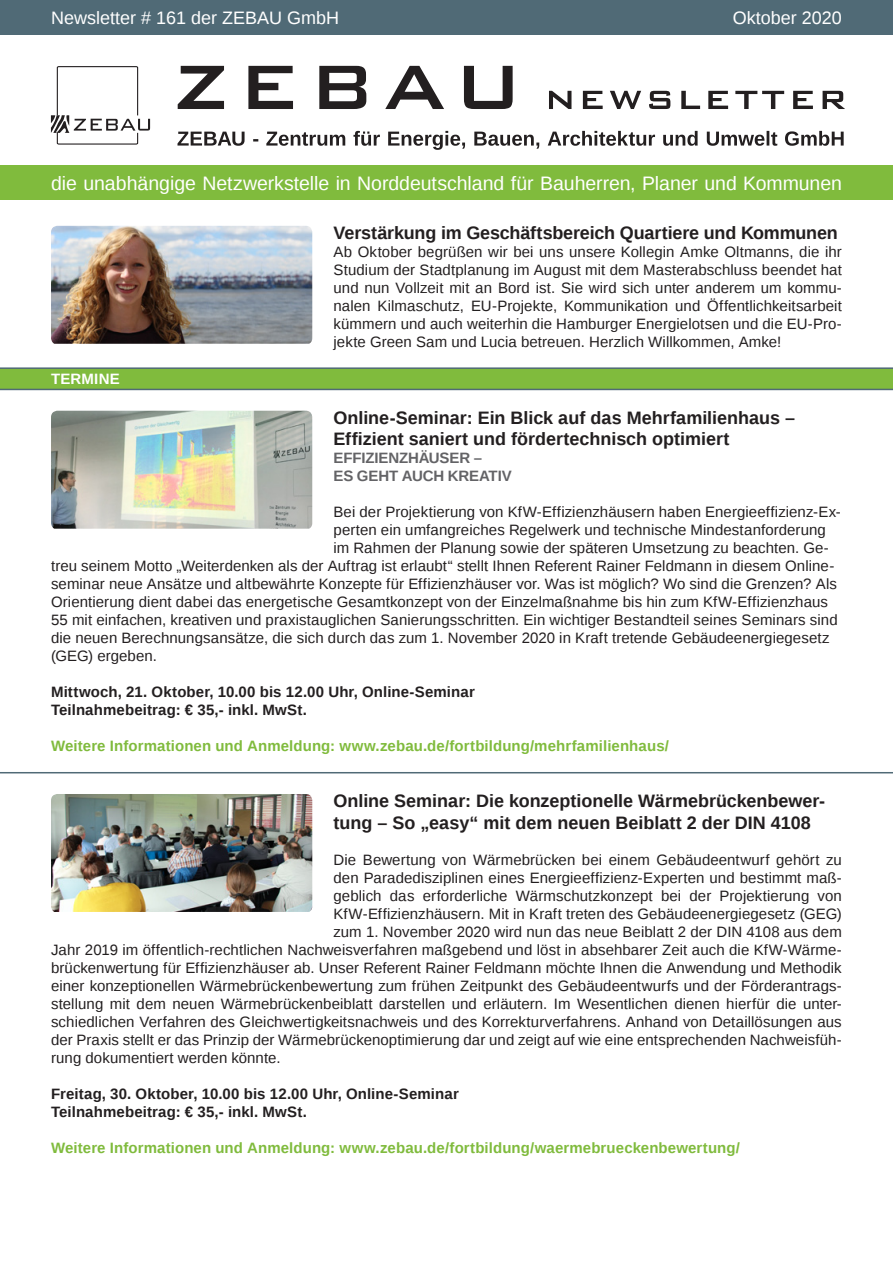
<style>
.page{position:relative;width:893px;height:1263px;background:#fff}
.page>*{position:absolute;margin:0;border:0;box-sizing:border-box;transform-origin:0 0}
.t1{font:19.5px "Liberation Sans";letter-spacing:-.005em;color:#fff}
.t2{font:700 18px/21.6px "Liberation Sans";color:#231f20}
.t3{font:18px "Liberation Sans";color:#fff}
.t4{font:15px/18px "Liberation Sans";letter-spacing:.005em;color:#231f20;text-align:justify}
.t5{font:700 15px/18px "Liberation Sans";letter-spacing:.01em;color:#231f20}
.t6{font:700 15px "Liberation Sans";letter-spacing:.01em;color:#80bb3d}
.t7{font:700 15px/18px "Liberation Sans";letter-spacing:-.01em;color:#636366}
.t8{font:700 15px "Liberation Sans";letter-spacing:.015em;color:#fff}
</style>
<div class="page">
<div style="left:0;top:0;width:893px;height:34px;background:#506a76"></div>
<div style="left:0;top:166px;width:893px;height:34px;background:#80bb3d"></div>
<svg style="left:178px;top:66px;width:667px;height:43px"></svg>
<svg style="left:177px;top:131px;width:667px;height:19px"></svg>
<svg style="left:51px;top:66px;width:99px;height:79px"></svg>
<img style="left:51px;top:226px;width:261px;height:118px">
<img style="left:51px;top:411px;width:261px;height:118px">
<div style="left:0;top:368px;width:893px;height:21px;background:#80bb3d"></div>
<hr style="left:0;top:389px;width:893px;height:1px;background:#506a76">
<hr style="left:0;top:367px;width:893px;height:2px;background:#506a76">
<img style="left:51px;top:794px;width:261px;height:118px">
<hr style="left:0;top:772px;width:893px;height:1px;background:#506a76">
<p class="t3" style="left:51px;top:7px;width:290px">Newsletter # 161 der ZEBAU GmbH</p>
<p class="t3" style="left:733px;top:7px;width:111px">Oktober 2020</p>
<h1 class="t1" style="left:51px;top:172px;width:792px">die unabhängige Netzwerkstelle in Norddeutschland für Bauherren, Planer und Kommunen</h1>
<p class="t8" style="left:51px;top:369px;width:70px">TERMINE</p>
<p class="t2" style="left:334px;top:222px;width:506px">Verstärkung im Geschäftsbereich Quartiere und Kommunen</p>
<p class="t4" style="left:334px;top:243px;width:510px">Ab Oktober begrüßen wir bei uns unsere Kollegin Amke Oltmanns, die ihr Studium der Stadtplanung im August mit dem Masterabschluss beendet hat und nun Vollzeit mit an Bord ist. Sie wird sich unter anderem um kommu&shy;nalen Kilmaschutz, EU-Projekte, Kommunikation und Öffentlichkeitsarbeit kümmern und auch weiterhin die Hamburger Energielotsen und die EU-Pro&shy;jekte Green Sam und Lucia betreuen. Herzlich Willkommen, Amke!</p>
<p class="t2" style="left:334px;top:406px;width:463px">Online-Seminar: Ein Blick auf das Mehrfamilienhaus –<br>Effizient saniert und fördertechnisch optimiert</p>
<p class="t7" style="left:334px;top:449px;width:180px">EFFIZIENZHÄUSER –<br>ES GEHT AUCH KREATIV</p>
<p class="t4" style="left:334px;top:504px;width:509px">Bei der Projektierung von KfW-Effizienzhäusern haben Energieeffizienz-Ex-</p>
<p class="t4" style="left:334px;top:522px;width:494px">perten ein umfangreiches Regelwerk und technische Mindestanforderung</p>
<p class="t4" style="left:334px;top:540px;width:497px">im Rahmen der Planung sowie der späteren Umsetzung zu beachten. Ge-</p>
<p class="t4" style="left:51px;top:558px;width:785px">treu seinem Motto „Weiterdenken als der Auftrag ist erlaubt“ stellt Ihnen Referent Rainer Feldmann in diesem Online-</p>
<p class="t4" style="left:51px;top:576px;width:787px">seminar neue Ansätze und altbewährte Konzepte für Effizienzhäuser vor. Was ist möglich? Wo sind die Grenzen? Als</p>
<p class="t4" style="left:51px;top:594px;width:778px">Orientierung dient dabei das energetische Gesamtkonzept von der Einzelmaßnahme bis hin zum KfW-Effizienzhaus</p>
<p class="t4" style="left:51px;top:612px;width:788px">55 mit einfachen, kreativen und praxistauglichen Sanierungsschritten. Ein wichtiger Bestandteil seines Seminars sind</p>
<p class="t4" style="left:51px;top:630px;width:780px">die neuen Berechnungsansätze, die sich durch das zum 1. November 2020 in Kraft tretende Gebäudeenergiegesetz</p>
<p class="t4" style="left:51px;top:648px;width:107px">(GEG) ergeben.</p>
<p class="t5" style="left:51px;top:683px;width:425px">Mittwoch, 21. Oktober, 10.00 bis 12.00 Uhr, Online-Seminar<br>Teilnahmebeitrag: € 35,- inkl. MwSt.</p>
<p class="t6" style="left:51px;top:736px;width:619px">Weitere Informationen und Anmeldung: www.zebau.de/fortbildung/mehrfamilienhaus/</p>
<p class="t2" style="left:334px;top:790px;width:493px">Online Seminar: Die konzeptionelle Wärmebrückenbewer&shy;tung – So „easy“ mit dem neuen Beiblatt 2 der DIN 4108</p>
<p class="t4" style="left:334px;top:851px;width:510px">Die Bewertung von Wärmebrücken bei einem Gebäudeentwurf gehört zu</p>
<p class="t4" style="left:334px;top:869px;width:510px">den Paradedisziplinen eines Energieeffizienz-Experten und bestimmt maß-</p>
<p class="t4" style="left:334px;top:887px;width:510px">geblich das erforderliche Wärmschutzkonzept bei der Projektierung von</p>
<p class="t4" style="left:334px;top:905px;width:510px">KfW-Effizienzhäusern. Mit in Kraft treten des Gebäudeenergiegesetz (GEG)</p>
<p class="t4" style="left:334px;top:923px;width:510px">zum 1. November 2020 wird nun das neue Beiblatt 2 der DIN 4108 aus dem</p>
<p class="t4" style="left:51px;top:941px;width:792px">Jahr 2019 im öffentlich-rechtlichen Nachweisverfahren maßgebend und löst in absehbarer Zeit auch die KfW-Wärme-</p>
<p class="t4" style="left:51px;top:959px;width:792px">brückenwertung für Effizienzhäuser ab. Unser Referent Rainer Feldmann möchte Ihnen die Anwendung und Methodik</p>
<p class="t4" style="left:51px;top:977px;width:792px">einer konzeptionellen Wärmebrückenbewertung zum frühen Zeitpunkt des Gebäudeentwurfs und der Förderantrags-</p>
<p class="t4" style="left:51px;top:995px;width:792px">stellung mit dem neuen Wärmebrückenbeiblatt darstellen und erläutern. Im Wesentlichen dienen hierfür die unter-</p>
<p class="t4" style="left:51px;top:1013px;width:792px">schiedlichen Verfahren des Gleichwertigkeitsnachweis und des Korrekturverfahrens. Anhand von Detaillösungen aus</p>
<p class="t4" style="left:51px;top:1031px;width:792px">der Praxis stellt er das Prinzip der Wärmebrückenoptimierung dar und zeigt auf wie eine entsprechenden Nachweisfüh-</p>
<p class="t4" style="left:51px;top:1049px;width:231px">rung dokumentiert werden könnte.</p>
<p class="t5" style="left:51px;top:1084px;width:409px">Freitag, 30. Oktober, 10.00 bis 12.00 Uhr, Online-Seminar<br>Teilnahmebeitrag: € 35,- inkl. MwSt.</p>
<p class="t6" style="left:51px;top:1137px;width:690px">Weitere Informationen und Anmeldung: www.zebau.de/fortbildung/waermebrueckenbewertung/</p>
</div>
